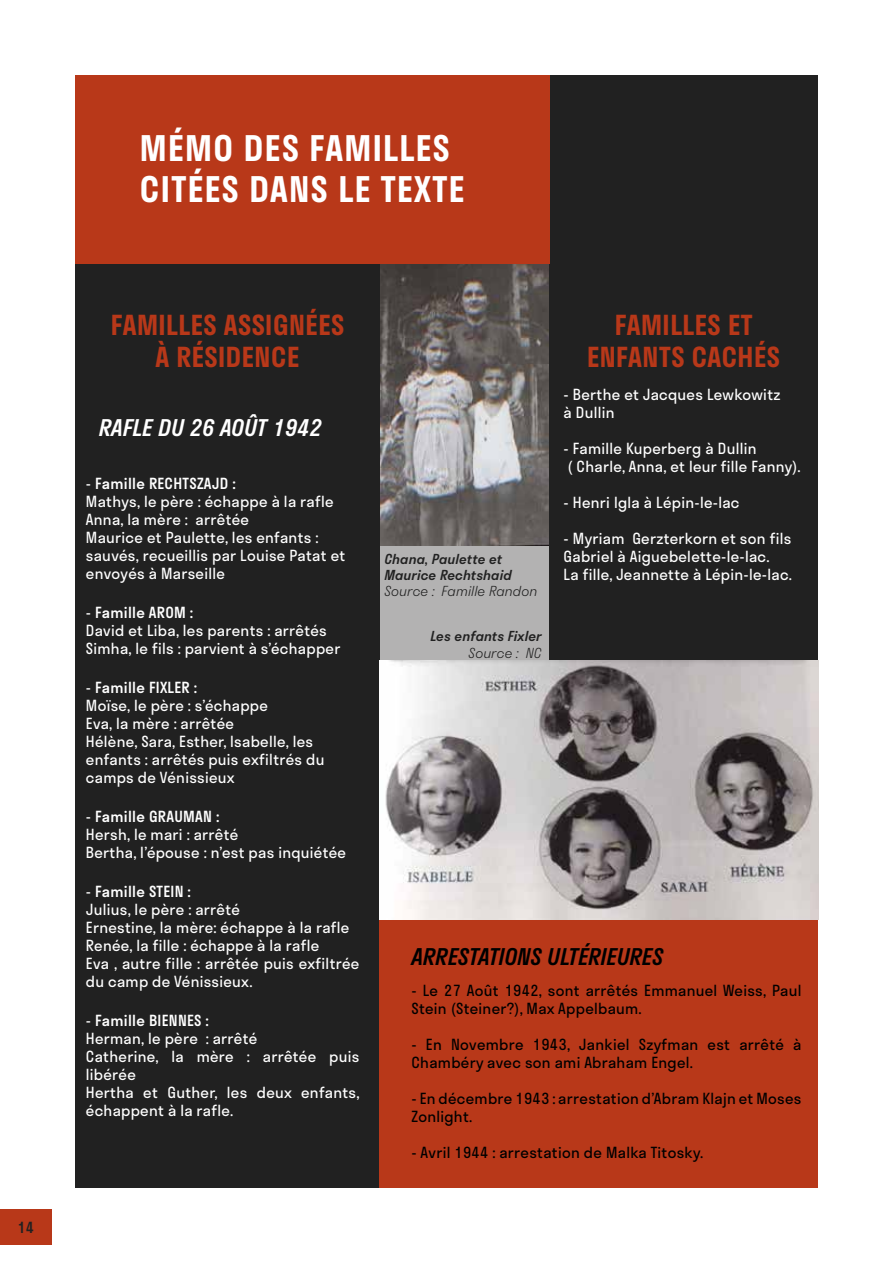
<style>
.page{position:relative;width:893px;height:1263px;background:#fff}
.page>*{position:absolute;margin:0;border:0;box-sizing:border-box;transform-origin:0 0}
.t1{font:600 34.5px/41.4px "Stratos";letter-spacing:.04em;color:#fff}
.t2{font:600 27px/32.4px "Stratos";letter-spacing:.02em;color:#b83819;text-align:center}
.t3{font:italic 500 22.5px "Stratos";color:#000}
.t4{font:italic 500 22.5px "Stratos";color:#fff}
.t5{font:15px/18px "Stratos";letter-spacing:.02em;color:#fff}
.t6{font:15px/18px "Stratos";letter-spacing:.02em;color:#000}
.t7{font:500 15px "Stratos";color:#212121}
.t8{font:italic 500 13.5px/16.2px "Stratos";letter-spacing:.01em;color:#212121}
.t9{font:italic 300 13.5px "Stratos";letter-spacing:.01em;color:#212121}
.s1{font-weight:500}
</style>
<div class="page">
<div style="left:0;top:1209px;width:51px;height:36px;background:#b83819"></div>
<div style="left:381px;top:264px;width:437px;height:686px;background:#b3b2b2"></div>
<img style="left:380px;top:264px;width:169px;height:281px">
<div style="left:75px;top:189px;width:305px;height:999px;background:#212121"></div>
<div style="left:549px;top:75px;width:269px;height:587px;background:#212121"></div>
<div style="left:75px;top:75px;width:474px;height:189px;background:#b83819"></div>
<div style="left:380px;top:919px;width:438px;height:269px;background:#b83819"></div>
<img style="left:379px;top:660px;width:440px;height:259px">
<p class="t7" style="left:18px;top:1215px;width:18px">14</p>
<h1 class="t1" style="left:140px;top:126px;width:326px">MÉMO DES FAMILLES<br>CITÉES DANS LE TEXTE</h1>
<h2 class="t2" style="left:111px;top:308px;width:235px">FAMILLES ASSIGNÉES<br>À RÉSIDENCE</h2>
<h2 class="t2" style="left:587px;top:308px;width:194px">FAMILLES ET<br>ENFANTS CACHÉS</h2>
<h3 class="t4" style="left:99px;top:410px;width:224px">RAFLE DU 26 AOÛT 1942</h3>
<p class="t5" style="left:86px;top:474px;width:261px">- <span class="s1">Famille RECHTSZAJD :<br></span>Mathys, le père : échappe à la rafle<br>Anna, la mère : arrêtée<br>Maurice et Paulette, les enfants : sauvés, recueillis par Louise Patat et envoyés à Marseille</p>
<p class="t5" style="left:86px;top:603px;width:256px">- <span class="s1">Famille AROM :<br></span>David et Liba, les parents : arrêtés<br>Simha, le fils : parvient à s’échapper</p>
<p class="t5" style="left:86px;top:678px;width:240px">- <span class="s1">Famille FIXLER :<br></span>Moïse, le père : s’échappe<br>Eva, la mère : arrêtée<br>Hélène, Sara, Esther, Isabelle, les enfants : arrêtés puis exfiltrés du camps de Vénissieux</p>
<p class="t5" style="left:86px;top:807px;width:262px">- <span class="s1">Famille GRAUMAN :<br></span>Hersh, le mari : arrêté<br>Bertha, l’épouse : n’est pas inquiétée</p>
<p class="t5" style="left:86px;top:882px;width:275px">- <span class="s1">Famille STEIN :<br></span>Julius, le père : arrêté<br>Ernestine, la mère: échappe à la rafle<br>Renée, la fille : échappe à la rafle<br>Eva , autre fille : arrêtée puis exfiltrée du camp de Vénissieux.</p>
<p class="t5" style="left:86px;top:1011px;width:275px">- <span class="s1">Famille BIENNES :<br></span>Herman, le père : arrêté<br>Catherine, la mère : arrêtée puis libérée<br>Hertha et Guther, les deux enfants, échappent à la rafle.</p>
<p class="t8" style="left:384px;top:550px;width:129px">Chana, Paulette et<br>Maurice Rechtshaid</p>
<p class="t9" style="left:384px;top:580px;width:154px">Source : Famille Randon</p>
<p class="t8" style="left:431px;top:628px;width:113px">Les enfants Fixler</p>
<p class="t9" style="left:469px;top:642px;width:74px">Source : NC</p>
<p class="t5" style="left:564px;top:385px;width:218px">- Berthe et Jacques Lewkowitz à Dullin</p>
<p class="t5" style="left:564px;top:439px;width:238px">- Famille Kuperberg à Dullin<br>( Charle, Anna, et leur fille Fanny).</p>
<p class="t5" style="left:564px;top:493px;width:177px">- Henri Igla à Lépin-le-lac</p>
<p class="t5" style="left:564px;top:529px;width:230px">- Myriam Gerzterkorn et son fils<br>Gabriel à Aiguebelette-le-lac.<br>La fille, Jeannette à Lépin-le-lac.</p>
<h3 class="t3" style="left:411px;top:939px;width:253px">ARRESTATIONS ULTÉRIEURES</h3>
<p class="t6" style="left:411px;top:981px;width:392px">- Le 27 Août 1942, sont arrêtés Emmanuel Weiss, Paul<br>Stein (Steiner?), Max Appelbaum.</p>
<p class="t6" style="left:411px;top:1035px;width:391px">- En Novembre 1943, Jankiel Szyfman est arrêté à<br>Chambéry avec son ami Abraham Engel.</p>
<p class="t6" style="left:411px;top:1089px;width:392px">- En décembre 1943 : arrestation d’Abram Klajn et Moses<br>Zonlight.</p>
<p class="t6" style="left:411px;top:1143px;width:293px">- Avril 1944 : arrestation de Malka Titosky.</p>
</div>
